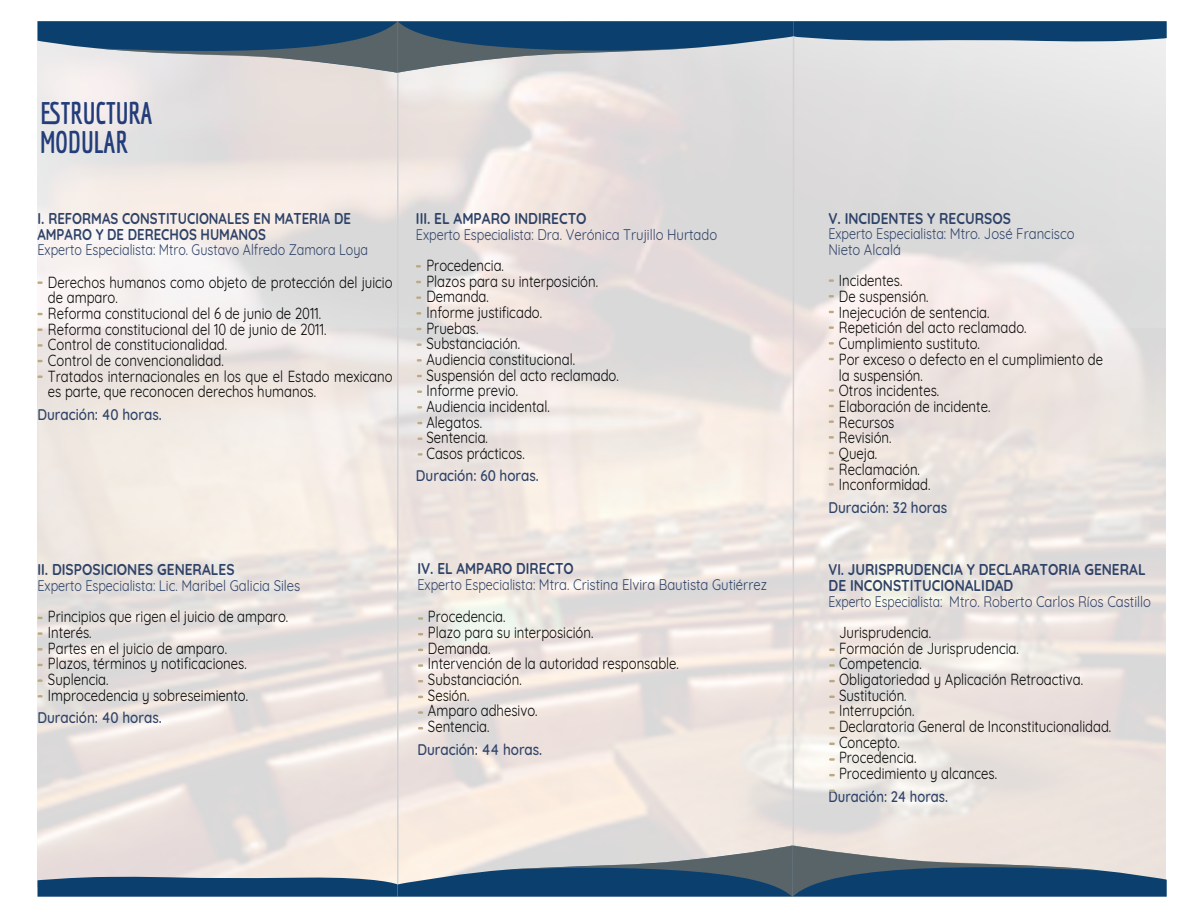
<style>
.page{position:relative;width:1188px;height:918px;background:#fff}
.page>*{position:absolute;margin:0;border:0;box-sizing:border-box;transform-origin:0 0}
.t1{font:700 30.45px/30px "Economica";color:#223d79;scale:.88 1}
.t2{font:700 15.75px/15.8px "Quicksand";color:#2f4368;scale:.86 1}
.t3{font:500 15.75px "Quicksand";color:#2f4368;scale:.86 1}
.t4{font:700 15.75px/15.8px "Quicksand";color:#2f4368;scale:.83 1}
.t5{font:500 15.75px "Quicksand";color:#2f4368;scale:.83 1}
.t6{font:15.6px/15.6px "Quicksand";color:#040504;scale:.84 1}
.t7{font:15px/15.8px "Quicksand";color:#2f4368;scale:.84 1}
.t8{font:15px "Quicksand";color:#2f4368;scale:.81 1}
.s1{font-size:15.75px;color:#050504}
</style>
<div class="page">
<svg style="left:37px;top:845px;width:1130px;height:52px;background:#7b8fa0"></svg>
<svg style="left:37px;top:47px;width:1129px;height:26px;background:#c4c7c9"></svg>
<svg style="left:415px;top:264px;width:7px;height:4px"></svg>
<svg style="left:415px;top:280px;width:7px;height:4px"></svg>
<svg style="left:415px;top:296px;width:7px;height:4px"></svg>
<svg style="left:416px;top:311px;width:6px;height:4px"></svg>
<svg style="left:416px;top:327px;width:6px;height:4px"></svg>
<svg style="left:416px;top:343px;width:6px;height:4px"></svg>
<svg style="left:416px;top:358px;width:7px;height:4px"></svg>
<svg style="left:416px;top:374px;width:7px;height:4px"></svg>
<svg style="left:416px;top:390px;width:7px;height:4px"></svg>
<svg style="left:416px;top:405px;width:7px;height:4px"></svg>
<svg style="left:417px;top:421px;width:6px;height:4px"></svg>
<svg style="left:417px;top:437px;width:6px;height:4px"></svg>
<svg style="left:417px;top:452px;width:6px;height:4px"></svg>
<svg style="left:828px;top:279px;width:7px;height:4px"></svg>
<svg style="left:828px;top:294px;width:7px;height:4px"></svg>
<svg style="left:828px;top:310px;width:7px;height:4px"></svg>
<svg style="left:828px;top:326px;width:7px;height:4px"></svg>
<svg style="left:828px;top:341px;width:7px;height:4px"></svg>
<svg style="left:828px;top:357px;width:7px;height:4px"></svg>
<svg style="left:828px;top:388px;width:7px;height:4px"></svg>
<svg style="left:828px;top:404px;width:7px;height:4px"></svg>
<svg style="left:828px;top:420px;width:7px;height:4px"></svg>
<svg style="left:828px;top:435px;width:7px;height:4px"></svg>
<svg style="left:828px;top:451px;width:7px;height:4px"></svg>
<svg style="left:828px;top:467px;width:7px;height:4px"></svg>
<svg style="left:828px;top:482px;width:7px;height:4px"></svg>
<svg style="left:828px;top:647px;width:8px;height:5px"></svg>
<svg style="left:828px;top:663px;width:8px;height:5px"></svg>
<svg style="left:828px;top:679px;width:8px;height:5px"></svg>
<svg style="left:828px;top:694px;width:8px;height:5px"></svg>
<svg style="left:828px;top:710px;width:8px;height:5px"></svg>
<svg style="left:828px;top:726px;width:8px;height:5px"></svg>
<svg style="left:828px;top:741px;width:8px;height:5px"></svg>
<svg style="left:828px;top:757px;width:8px;height:5px"></svg>
<svg style="left:828px;top:773px;width:8px;height:5px"></svg>
<svg style="left:828px;top:788px;width:8px;height:5px"></svg>
<svg style="left:37px;top:281px;width:6px;height:4px"></svg>
<svg style="left:37px;top:312px;width:6px;height:4px"></svg>
<svg style="left:37px;top:328px;width:6px;height:4px"></svg>
<svg style="left:37px;top:343px;width:6px;height:4px"></svg>
<svg style="left:37px;top:359px;width:6px;height:4px"></svg>
<svg style="left:37px;top:375px;width:6px;height:4px"></svg>
<svg style="left:37px;top:616px;width:6px;height:4px"></svg>
<svg style="left:37px;top:632px;width:6px;height:4px"></svg>
<svg style="left:37px;top:647px;width:6px;height:4px"></svg>
<svg style="left:37px;top:663px;width:6px;height:4px"></svg>
<svg style="left:37px;top:679px;width:6px;height:4px"></svg>
<svg style="left:37px;top:694px;width:6px;height:4px"></svg>
<svg style="left:417px;top:617px;width:7px;height:3px"></svg>
<svg style="left:417px;top:632px;width:7px;height:4px"></svg>
<svg style="left:417px;top:648px;width:7px;height:4px"></svg>
<svg style="left:417px;top:664px;width:7px;height:4px"></svg>
<svg style="left:417px;top:679px;width:7px;height:4px"></svg>
<svg style="left:417px;top:695px;width:7px;height:4px"></svg>
<svg style="left:417px;top:711px;width:7px;height:4px"></svg>
<svg style="left:417px;top:726px;width:7px;height:4px"></svg>
<hr style="left:397px;top:73px;width:2px;height:811px;background:#d1d2d4">
<hr style="left:793px;top:36px;width:1px;height:809px;background:#d1d2d4">
<svg style="left:398px;top:21px;width:395px;height:26px;background:#1c4b73"></svg>
<svg style="left:793px;top:21px;width:374px;height:26px;background:#466d8f"></svg>
<svg style="left:37px;top:21px;width:361px;height:26px;background:#164770"></svg>
<h1 class="t1" style="left:40px;top:97px;width:129px">ESTRUCTURA<br>MODULAR</h1>
<p class="t2" style="left:37px;top:209px;width:366px">I. REFORMAS CONSTITUCIONALES EN MATERIA DE<br>AMPARO Y DE DERECHOS HUMANOS</p>
<p class="t7" style="left:37px;top:240px;width:395px">Experto Especialista: Mtro. Gustavo Alfredo Zamora Loya</p>
<p class="t6" style="left:48px;top:273px;width:412px">Derechos humanos como objeto de protección del juicio de amparo.<br>Reforma constitucional del 6 de junio de 2011.<br>Reforma constitucional del 10 de junio de 2011.<br>Control de constitucionalidad.<br>Control de convencionalidad.<br>Tratados internacionales en los que el Estado mexicano es parte, que reconocen derechos humanos.</p>
<p class="t3" style="left:37px;top:401px;width:146px">Duración: 40 horas.</p>
<p class="t2" style="left:416px;top:209px;width:200px">III. EL AMPARO INDIRECTO</p>
<p class="t7" style="left:416px;top:225px;width:360px">Experto Especialista: Dra. Verónica Trujillo Hurtado</p>
<p class="t6" style="left:426px;top:256px;width:231px">Procedencia.<br>Plazos para su interposición.<br>Demanda.<br>Informe justificado.<br>Pruebas.<br>Substanciación.<br>Audiencia constitucional.<br>Suspensión del acto reclamado.<br>Informe previo.<br>Audiencia incidental.<br>Alegatos.<br>Sentencia.<br>Casos prácticos.</p>
<p class="t3" style="left:416px;top:463px;width:144px">Duración: 60 horas.</p>
<p class="t2" style="left:37px;top:561px;width:231px">II. DISPOSICIONES GENERALES</p>
<p class="t7" style="left:37px;top:576px;width:315px">Experto Especialista: Lic. Maribel Galicia Siles</p>
<p class="t6" style="left:48px;top:607px;width:288px">Principios que rigen el juicio de amparo.<br>Interés.<br>Partes en el juicio de amparo.<br>Plazos, términos y notificaciones.<br>Suplencia.<br>Improcedencia y sobreseimiento.</p>
<p class="t3" style="left:37px;top:705px;width:146px">Duración: 40 horas.</p>
<p class="t2" style="left:417px;top:560px;width:183px">IV. EL AMPARO DIRECTO</p>
<p class="t7" style="left:417px;top:575px;width:418px">Experto Especialista: Mtra. Cristina Elvira Bautista Gutiérrez</p>
<p class="t6" style="left:428px;top:607px;width:300px">Procedencia.<br>Plazo para su interposición.<br>Demanda.<br>Intervención de la autoridad responsable.<br>Substanciación.<br>Sesión.<br>Amparo adhesivo.<br>Sentencia.</p>
<p class="t3" style="left:417px;top:736px;width:147px">Duración: 44 horas.</p>
<p class="t2" style="left:828px;top:209px;width:214px">V. INCIDENTES Y RECURSOS</p>
<p class="t7" style="left:828px;top:225px;width:295px">Experto Especialista: Mtro. José Francisco<br>Nieto Alcalá</p>
<p class="t6" style="left:839px;top:271px;width:316px">Incidentes.<br>De suspensión.<br>Inejecución de sentencia.<br>Repetición del acto reclamado.<br>Cumplimiento sustituto.<br>Por exceso o defecto en el cumplimiento de la suspensión.<br>Otros incidentes.<br>Elaboración de incidente.<br>Recursos<br>Revisión.<br>Queja.<br>Reclamación.<br>Inconformidad.</p>
<p class="t3" style="left:828px;top:494px;width:140px">Duración: 32 horas</p>
<p class="t4" style="left:829px;top:560px;width:384px">VI. JURISPRUDENCIA Y DECLARATORIA GENERAL<br>DE INCONSTITUCIONALIDAD</p>
<p class="t8" style="left:829px;top:590px;width:400px">Experto Especialista: Mtro. Roberto Carlos Ríos Castillo</p>
<p class="t6" style="left:839px;top:623px;width:326px">Jurisprudencia.<br>Formación de Jurisprudencia.<br>Competencia.<br>Obligatoriedad y Aplicación Retroactiva.<br>Sustitución.<br>Interrupción.<br>Declaratoria General de Inconstitucionalidad.<br>Concepto.<br>Procedencia.<br>Procedimiento y alcances<span class="s1">.</span></p>
<p class="t5" style="left:829px;top:783px;width:145px">Duración: 24 horas.</p>
</div>
